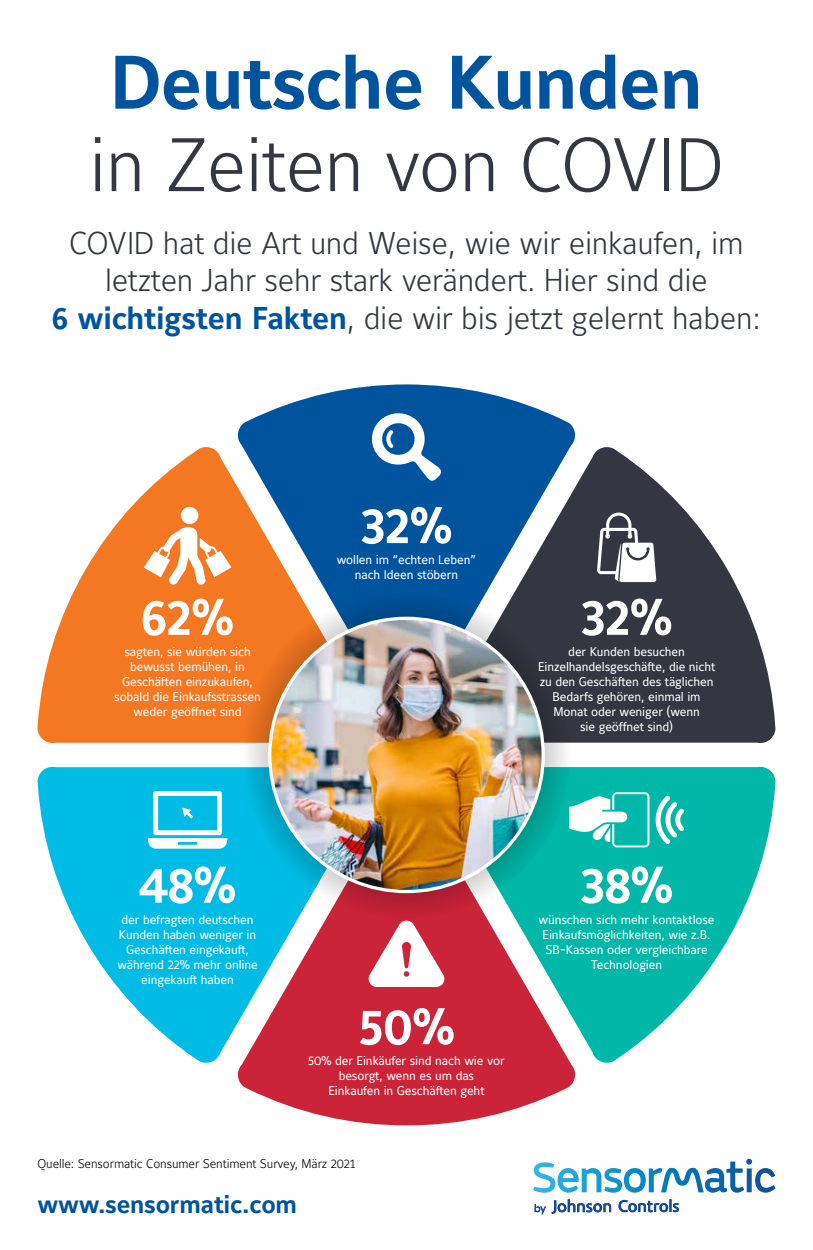
<style>
.page{position:relative;width:813px;height:1250px;background:#fff}
.page>*{position:absolute;margin:0;border:0;box-sizing:border-box;transform-origin:0 0}
.t1{font:300 75px "Maurea Jci Lf ML";letter-spacing:-.01em;color:#343741}
.t2{font:700 75px "Maurea Jci Lf ML";letter-spacing:-.01em;color:#00549e}
.t3{font:700 50px "Maurea Jci Lf ML";color:#fff}
.t4{font:300 31.25px/37.5px "Maurea Jci Lf ML";letter-spacing:-.01em;color:#343741;text-align:center}
.t5{font:700 25px "Maurea Jci Lf ML";letter-spacing:-.01em;color:#00549e}
.t6{font:12.5px/15px "Maurea Jci Lf ML";letter-spacing:-.01em;color:#fff;text-align:center}
.t7{font:300 12.5px "Maurea Jci Lf ML";letter-spacing:-.01em;color:#000}
.s1{font-weight:700;color:#00549e}
</style>
<div class="page">
<svg style="left:533px;top:1159px;width:242px;height:34px"></svg>
<svg style="left:618px;top:1199px;width:61px;height:13px"></svg>
<svg style="left:534px;top:1199px;width:77px;height:15px"></svg>
<svg style="left:238px;top:911px;width:337px;height:214px;background:#d24456"></svg>
<svg style="left:455px;top:767px;width:320px;height:296px;fill:#00b7a8"></svg>
<svg style="left:557px;top:447px;width:218px;height:296px;fill:#343741"></svg>
<svg style="left:238px;top:384px;width:337px;height:307px;fill:#00549e"></svg>
<svg style="left:38px;top:446px;width:320px;height:297px;fill:#f47721"></svg>
<svg style="left:38px;top:767px;width:320px;height:296px;fill:#00bce4"></svg>
<svg style="left:243px;top:591px;width:327px;height:327px;background:#73868b"></svg>
<img style="left:271px;top:620px;width:270px;height:270px;border-radius:135px">
<svg style="left:148px;top:791px;width:79px;height:58px"></svg>
<svg style="left:368px;top:921px;width:76px;height:66px"></svg>
<svg style="left:569px;top:792px;width:115px;height:55px"></svg>
<svg style="left:144px;top:507px;width:87px;height:78px"></svg>
<svg style="left:597px;top:513px;width:59px;height:69px"></svg>
<svg style="left:372px;top:413px;width:69px;height:68px"></svg>
<h1 class="t2" style="left:110px;top:37px;width:594px">Deutsche Kunden</h1>
<h1 class="t1" style="left:89px;top:119px;width:636px">in Zeiten von COVID</h1>
<h3 class="t4" style="left:52px;top:223px;width:710px">COVID hat die Art und Weise, wie wir einkaufen, im letzten Jahr sehr stark verändert. Hier sind die<br><span class="s1">6 wichtigsten Fakten</span>, die wir bis jetzt gelernt haben:</h3>
<h2 class="t3" style="left:141px;top:587px;width:94px">62%</h2>
<p class="t6" style="left:114px;top:659px;width:148px">bewusst bemühen, in<br>Geschäften einzukaufen, sobald die Einkaufsstrassen weder geöffnet sind</p>
<p class="t6" style="left:124px;top:644px;width:128px">sagten, sie würden sich</p>
<h2 class="t3" style="left:360px;top:496px;width:93px">32%</h2>
<p class="t6" style="left:355px;top:567px;width:105px">nach Ideen stöbern</p>
<p class="t6" style="left:337px;top:552px;width:141px">wollen im “echten Leben”</p>
<h2 class="t3" style="left:580px;top:587px;width:93px">32%</h2>
<p class="t6" style="left:538px;top:659px;width:179px">Einzelhandelsgeschäfte, die nicht zu den Geschäften des täglichen<br>Bedarfs gehören, einmal im<br>Monat oder weniger (wenn<br>sie geöffnet sind)</p>
<p class="t6" style="left:568px;top:644px;width:118px">der Kunden besuchen</p>
<h2 class="t3" style="left:139px;top:855px;width:99px">48%</h2>
<p class="t6" style="left:117px;top:927px;width:142px">Kunden haben weniger in<br>Geschäften eingekauft, während 22% mehr online eingekauft haben</p>
<p class="t6" style="left:121px;top:912px;width:134px">der befragten deutschen</p>
<h2 class="t3" style="left:358px;top:997px;width:98px">50%</h2>
<p class="t6" style="left:328px;top:1069px;width:158px">besorgt, wenn es um das<br>Einkaufen in Geschäften geht</p>
<p class="t6" style="left:308px;top:1054px;width:198px">50% der Einkäufer sind nach wie vor</p>
<p class="t7" style="left:38px;top:1156px;width:319px">Quelle: Sensormatic Consumer Sentiment Survey, März 2021</p>
<h3 class="t5" style="left:38px;top:1189px;width:261px">www.sensormatic.com</h3>
<h2 class="t3" style="left:580px;top:855px;width:94px">38%</h2>
<p class="t6" style="left:542px;top:927px;width:170px">Einkaufsmöglichkeiten, wie z.B.<br>SB-Kassen oder vergleichbare<br>Technologien</p>
<p class="t6" style="left:538px;top:912px;width:177px">wünschen sich mehr kontaktlose</p>
</div>
